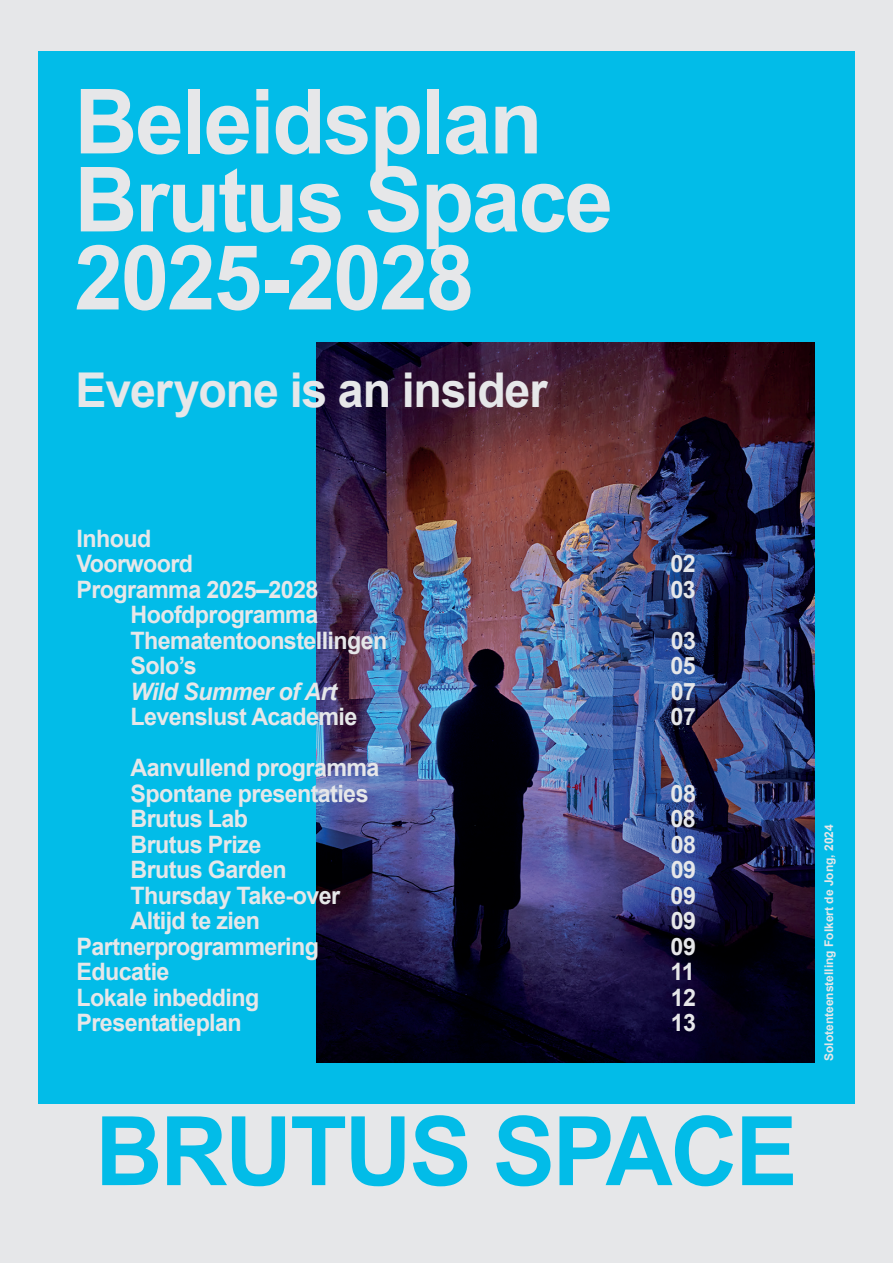
<style>
.page{position:relative;width:893px;height:1263px;background:#e6e7e9}
.page>*{position:absolute;margin:0;border:0;box-sizing:border-box;transform-origin:0 0}
.t1{font:700 96px "Arial";letter-spacing:-.025em;color:#02bce8}
.t2{font:700 90px/78px "Arial";letter-spacing:-.025em;color:#e6e7e9}
.t3{font:700 48px "Arial";letter-spacing:-.025em;color:#e6e7e9}
.t4{font:700 24px/25.5px "Arial";letter-spacing:-.025em;color:#e6e7e9}
.t5{font:italic 700 24px "Arial";letter-spacing:-.025em;color:#e6e7e9}
.t6{font:700 12px "Arial";color:#e6e7e9}
</style>
<div class="page">
<div style="left:38px;top:51px;width:817px;height:1052px;background:#02bce8"></div>
<img style="left:316px;top:342px;width:498px;height:720px">
<h2 class="t2" style="left:74px;top:84px;width:540px">Beleidsplan<br>Brutus Space<br>2025-2028</h2>
<h3 class="t3" style="left:75px;top:356px;width:473px">Everyone is an insider</h3>
<p class="t4" style="left:77px;top:526px;width:118px">Inhoud<br>Voorwoord</p>
<p class="t4" style="left:671px;top:551px;width:27px">02</p>
<p class="t4" style="left:77px;top:577px;width:243px">Programma 2025–2028</p>
<p class="t4" style="left:671px;top:577px;width:27px">03</p>
<p class="t4" style="left:131px;top:602px;width:258px">Hoofdprogramma<br>Thematentoonstellingen</p>
<p class="t4" style="left:671px;top:628px;width:27px">03</p>
<p class="t4" style="left:131px;top:653px;width:68px">Solo’s</p>
<p class="t4" style="left:671px;top:653px;width:27px">05</p>
<p class="t5" style="left:131px;top:675px;width:208px">Wild Summer of Art</p>
<p class="t4" style="left:671px;top:679px;width:27px">07</p>
<p class="t4" style="left:131px;top:704px;width:228px">Levenslust Academie</p>
<p class="t4" style="left:671px;top:704px;width:27px">07</p>
<p class="t4" style="left:131px;top:755px;width:250px">Aanvullend programma<br>Spontane presentaties</p>
<p class="t4" style="left:671px;top:781px;width:27px">08</p>
<p class="t4" style="left:131px;top:806px;width:119px">Brutus Lab</p>
<p class="t4" style="left:671px;top:806px;width:27px">08</p>
<p class="t4" style="left:131px;top:832px;width:132px">Brutus Prize</p>
<p class="t4" style="left:671px;top:832px;width:27px">08</p>
<p class="t4" style="left:131px;top:857px;width:157px">Brutus Garden</p>
<p class="t4" style="left:671px;top:857px;width:27px">09</p>
<p class="t4" style="left:131px;top:883px;width:211px">Thursday Take-over</p>
<p class="t4" style="left:671px;top:883px;width:27px">09</p>
<p class="t4" style="left:131px;top:908px;width:131px">Altijd te zien</p>
<p class="t4" style="left:671px;top:908px;width:27px">09</p>
<p class="t4" style="left:77px;top:934px;width:244px">Partnerprogrammering</p>
<p class="t4" style="left:671px;top:934px;width:27px">09</p>
<p class="t4" style="left:77px;top:959px;width:94px">Educatie</p>
<p class="t4" style="left:671px;top:959px;width:26px">11</p>
<p class="t4" style="left:77px;top:985px;width:184px">Lokale inbedding</p>
<p class="t4" style="left:671px;top:985px;width:27px">12</p>
<p class="t4" style="left:77px;top:1010px;width:167px">Presentatieplan</p>
<p class="t4" style="left:671px;top:1010px;width:27px">13</p>
<h1 class="t1" style="left:95px;top:1084px;width:704px">BRUTUS SPACE</h1>
<p class="t6" style="left:820px;top:1061px;width:238px;rotate:-90deg">Solotenteenstelling Folkert de Jong, 2024</p>
</div>
